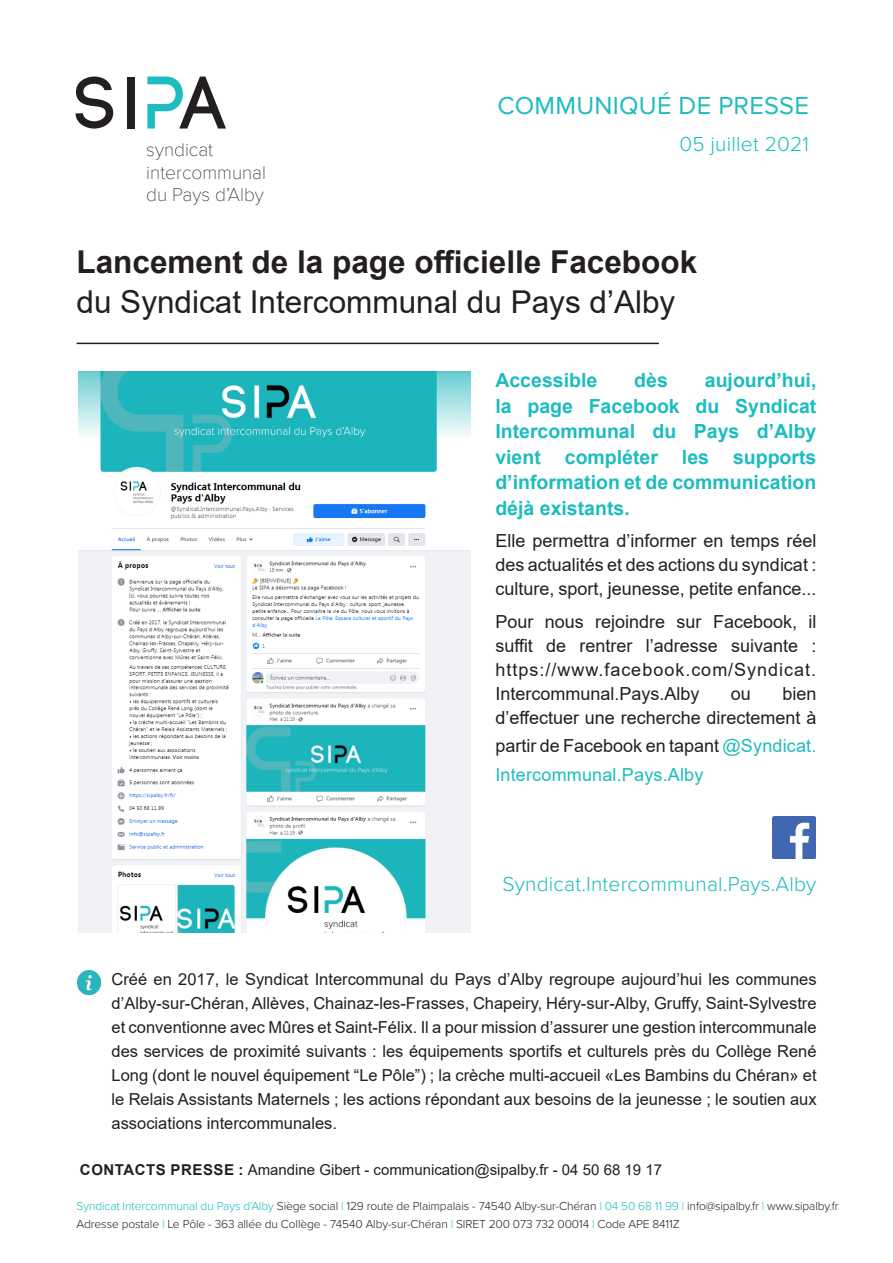
<style>
.page{position:relative;width:893px;height:1263px;background:#fff}
.page>*{position:absolute;margin:0;border:0;box-sizing:border-box;transform-origin:0 0}
.t1{font:700 31.5px/40.5px "Arial";color:#231f20}
.t2{font:25.5px "Proxima Nova";letter-spacing:.01em;color:#1cbcbf}
.t3{font:300 21px "Proxima Nova";letter-spacing:.01em;color:#1cbcbf}
.Chapeau{font:700 19.5px/25.5px "Arial";color:#1cbcbf;text-align:justify}
.t4{font:100 19.2px "Proxima Nova T";color:#231f20}
.Chapeau-2{font:18px/24px "Arial";color:#231f20;text-align:justify}
.Chapeau-3{font:18px/28.5px "Arial";letter-spacing:.01em;color:#1cbcbf}
.Chapeau-4{font:16.5px/24px "Arial";color:#231f20;text-align:justify}
.Chapeau-5{font:15px "Arial";color:#231f20}
.Chapeau-6{font:300 12px/18px "Proxima Nova";letter-spacing:-.01em;color:#231f20}
.s1{font-weight:400}
.s2{color:#231f20}
.s3{font-weight:700}
.s4{color:#1cbcbf}
</style>
<div class="page">
<svg style="left:76px;top:77px;width:37px;height:52px"></svg>
<div style="left:127px;top:77px;width:8px;height:52px;background:#231f20"></div>
<svg style="left:147px;top:77px;width:79px;height:52px"></svg>
<hr style="left:77px;top:343px;width:582px;height:1px;background:#231f20">
<img style="left:78px;top:372px;width:392px;height:560px">
<img style="left:77px;top:971px;width:23px;height:23px">
<img style="left:773px;top:816px;width:42px;height:42px">
<p class="t4" style="left:146px;top:139px;width:68px">syndicat</p>
<p class="t4" style="left:146px;top:161px;width:121px">intercommunal</p>
<p class="t4" style="left:146px;top:184px;width:119px">du Pays d’Alby</p>
<p class="t2" style="left:497px;top:91px;width:313px">COMMUNIQUÉ DE PRESSE</p>
<p class="t3" style="left:679px;top:128px;width:131px">05 juillet 2021</p>
<p class="t1" style="left:77px;top:242px;width:622px">Lancement de la page officielle Facebook <span class="s1">du Syndicat Intercommunal du Pays d’Alby</span></p>
<p class="Chapeau" style="left:495px;top:368px;width:103px">Accessible</p>
<p class="Chapeau" style="left:634px;top:368px;width:35px">dès</p>
<p class="Chapeau" style="left:495px;top:368px;width:323px;text-indent:209px">aujourd’hui, la page Facebook du Syndicat Intercommunal du Pays d’Alby vient compléter les supports d’information et de communication déjà existants.</p>
<p class="Chapeau-2" style="left:495px;top:529px;width:323px">Elle permettra d’informer en temps réel des actualités et des actions du syndicat : culture, sport, jeunesse, petite enfance...</p>
<p class="Chapeau-2" style="left:495px;top:609px;width:323px">Pour nous rejoindre sur Facebook, il suffit de rentrer l’adresse suivante : https://www.facebook.com/Syndicat.<br>Intercommunal.Pays.Alby</p>
<p class="Chapeau-2" style="left:495px;top:681px;width:323px;text-align:right">bien<br>d’effectuer une recherche directement à</p>
<p class="Chapeau-3" style="left:495px;top:731px;width:323px"><span class="s2">partir de Facebook en tapant</span> @Syndicat.<br>Intercommunal.Pays.Alby</p>
<p class="Chapeau-2" style="left:731px;top:681px;width:22px">ou</p>
<p class="t3" style="left:502px;top:868px;width:315px">Syndicat.Intercommunal.Pays.Alby</p>
<p class="Chapeau-4" style="left:112px;top:967px;width:707px">Créé en 2017, le Syndicat Intercommunal du Pays d’Alby regroupe aujourd’hui les communes d’Alby-sur-Chéran, Allèves, Chainaz-les-Frasses, Chapeiry, Héry-sur-Alby, Gruffy, Saint-Sylvestre et conventionne avec Mûres et Saint-Félix. Il a pour mission d’assurer une gestion intercommunale des services de proximité suivants : les équipements sportifs et culturels près du Collège René Long (dont le nouvel équipement “Le Pôle”) ; la crèche multi-accueil «Les Bambins du Chéran» et le Relais Assistants Maternels ; les actions répondant aux besoins de la jeunesse ; le soutien aux associations intercommunales.</p>
<p class="Chapeau-5" style="left:80px;top:1160px;width:584px"><span class="s3">CONTACTS PRESSE :</span> Amandine Gibert - communication@sipalby.fr - 04 50 68 19 17</p>
<p class="Chapeau-6" style="left:77px;top:1196px;width:764px"><span class="s4">Syndicat Intercommunal du Pays d’Alby</span> Siège social <span class="s4">|</span> 129 route de Plaimpalais - 74540 Alby-sur-Chéran <span class="s4">| 04 50 68 11 99 |</span> info@sipalby.fr <span class="s4">|</span> www.sipalby.fr<br>Adresse postale <span class="s4">|</span> Le Pôle - 363 allée du Collège - 74540 Alby-sur-Chéran <span class="s4">|</span> SIRET 200 073 732 00014 <span class="s4">|</span> Code APE 8411Z</p>
</div>
